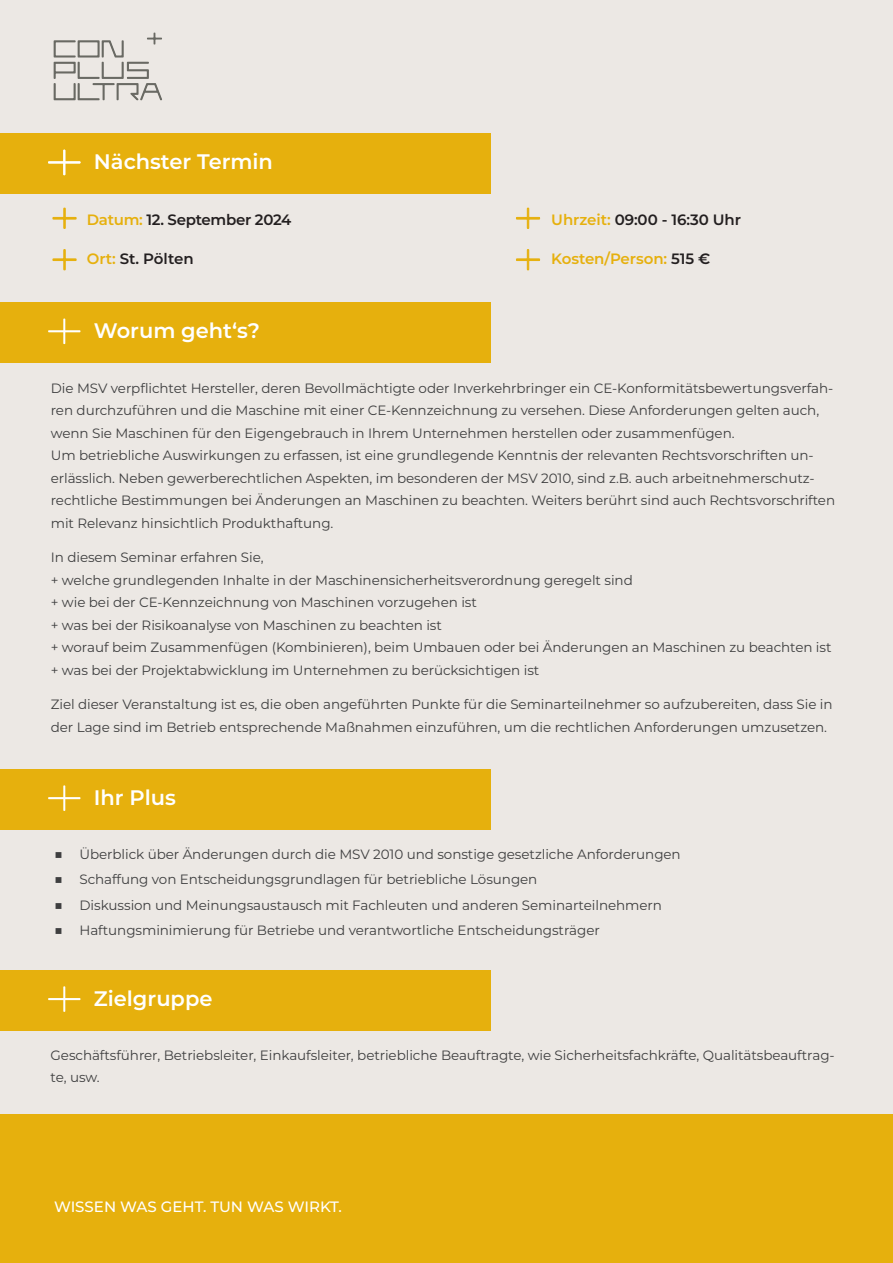
<style>
.page{position:relative;width:893px;height:1263px;background:#ece8e4}
.page>*{position:absolute;margin:0;border:0;box-sizing:border-box;transform-origin:0 0}
.t1{font:600 21px "Montserrat";color:#fff}
.Absatzformat_1{font:600 15px "Montserrat";letter-spacing:-.015em;color:#231f20}
.t2{font:500 15px "Montserrat";color:#fff}
.Absatzformat_1-2{font:600 15px "Montserrat";letter-spacing:-.005em;color:#e6b00d}
.t3{font:13.5px/22.5px "Montserrat";letter-spacing:-.005em;color:#3e3e3f}
.s1{color:#e6b00d}
.s2{color:#231f20}
.s3{font-weight:500;font-size:15px}
</style>
<div class="page">
<div style="left:0;top:1114px;width:893px;height:149px;background:#e6b00d"></div>
<div style="left:0;top:133px;width:490px;height:61px;background:#e6b00d"></div>
<div style="left:0;top:302px;width:490px;height:61px;background:#e6b00d"></div>
<svg style="left:48px;top:318px;width:32px;height:26px"></svg>
<svg style="left:54px;top:33px;width:108px;height:67px"></svg>
<svg style="left:48px;top:150px;width:32px;height:25px"></svg>
<svg style="left:53px;top:208px;width:23px;height:21px"></svg>
<svg style="left:516px;top:208px;width:24px;height:21px"></svg>
<svg style="left:53px;top:249px;width:23px;height:21px"></svg>
<svg style="left:516px;top:249px;width:24px;height:21px"></svg>
<div style="left:0;top:769px;width:490px;height:61px;background:#e6b00d"></div>
<svg style="left:48px;top:785px;width:32px;height:26px"></svg>
<div style="left:0;top:969px;width:490px;height:61px;background:#e6b00d"></div>
<svg style="left:48px;top:986px;width:32px;height:26px"></svg>
<p class="t1" style="left:94px;top:147px;width:181px">Nächster Termin</p>
<p class="Absatzformat_1" style="left:87px;top:209px;width:206px"><span class="s1">Datum:</span> 12. September 2024</p>
<p class="Absatzformat_1" style="left:87px;top:248px;width:108px"><span class="s1">Ort:</span> St. Pölten</p>
<p class="t1" style="left:94px;top:316px;width:168px">Worum geht‘s?</p>
<p class="Absatzformat_1" style="left:551px;top:209px;width:191px"><span class="s1">Uhrzeit:</span> 09:00 - 16:30 Uhr</p>
<p class="Absatzformat_1-2" style="left:551px;top:248px;width:161px">Kosten/Person: <span class="s2">515 €</span></p>
<p class="t3" style="left:51px;top:376px;width:786px">Die MSV verpflichtet Hersteller, deren Bevollmächtigte oder Inverkehrbringer ein CE-Konformitätsbewertungsverfah&shy;ren durchzuführen und die Maschine mit einer CE-Kennzeichnung zu versehen. Diese Anforderungen gelten auch, wenn Sie Maschinen für den Eigengebrauch in Ihrem Unternehmen herstellen oder zusammenfügen.<br>Um betriebliche Auswirkungen zu erfassen, ist eine grundlegende Kenntnis der relevanten Rechtsvorschriften un&shy;erlässlich. Neben gewerberechtlichen Aspekten, im besonderen der MSV 2010, sind z.B. auch arbeitnehmerschutz&shy;rechtliche Bestimmungen bei Änderungen an Maschinen zu beachten. Weiters berührt sind auch Rechtsvorschriften mit Relevanz hinsichtlich Produkthaftung.</p>
<p class="t3" style="left:51px;top:546px;width:782px">In diesem Seminar erfahren Sie,<br>+ welche grundlegenden Inhalte in der Maschinensicherheitsverordnung geregelt sind<br>+ wie bei der CE-Kennzeichnung von Maschinen vorzugehen ist<br>+ was bei der Risikoanalyse von Maschinen zu beachten ist<br>+ worauf beim Zusammenfügen (Kombinieren), beim Umbauen oder bei Änderungen an Maschinen zu beachten ist + was bei der Projektabwicklung im Unternehmen zu berücksichtigen ist</p>
<p class="t3" style="left:51px;top:693px;width:783px">Ziel dieser Veranstaltung ist es, die oben angeführten Punkte für die Seminarteilnehmer so aufzubereiten, dass Sie in der Lage sind im Betrieb entsprechende Maßnahmen einzuführen, um die rechtlichen Anforderungen umzusetzen.</p>
<p class="t1" style="left:94px;top:783px;width:84px">Ihr Plus</p>
<p class="t3" style="left:54px;top:842px;width:628px"><span class="s3">■</span> Überblick über Änderungen durch die MSV 2010 und sonstige gesetzliche Anforderungen</p>
<p class="t3" style="left:54px;top:868px;width:485px"><span class="s3">■</span> Schaffung von Entscheidungsgrundlagen für betriebliche Lösungen</p>
<p class="t3" style="left:54px;top:893px;width:609px"><span class="s3">■</span> Diskussion und Meinungsaustausch mit Fachleuten und anderen Seminarteilnehmern</p>
<p class="t3" style="left:54px;top:919px;width:547px"><span class="s3">■</span> Haftungsminimierung für Betriebe und verantwortliche Entscheidungsträger</p>
<p class="t1" style="left:94px;top:984px;width:120px">Zielgruppe</p>
<p class="t3" style="left:51px;top:1043px;width:786px">Geschäftsführer, Betriebsleiter, Einkaufsleiter, betriebliche Beauftragte, wie Sicherheitsfachkräfte, Qualitätsbeauftrag&shy;te, usw.</p>
<p class="t2" style="left:54px;top:1196px;width:289px">WISSEN WAS GEHT. TUN WAS WIRKT.</p>
</div>
